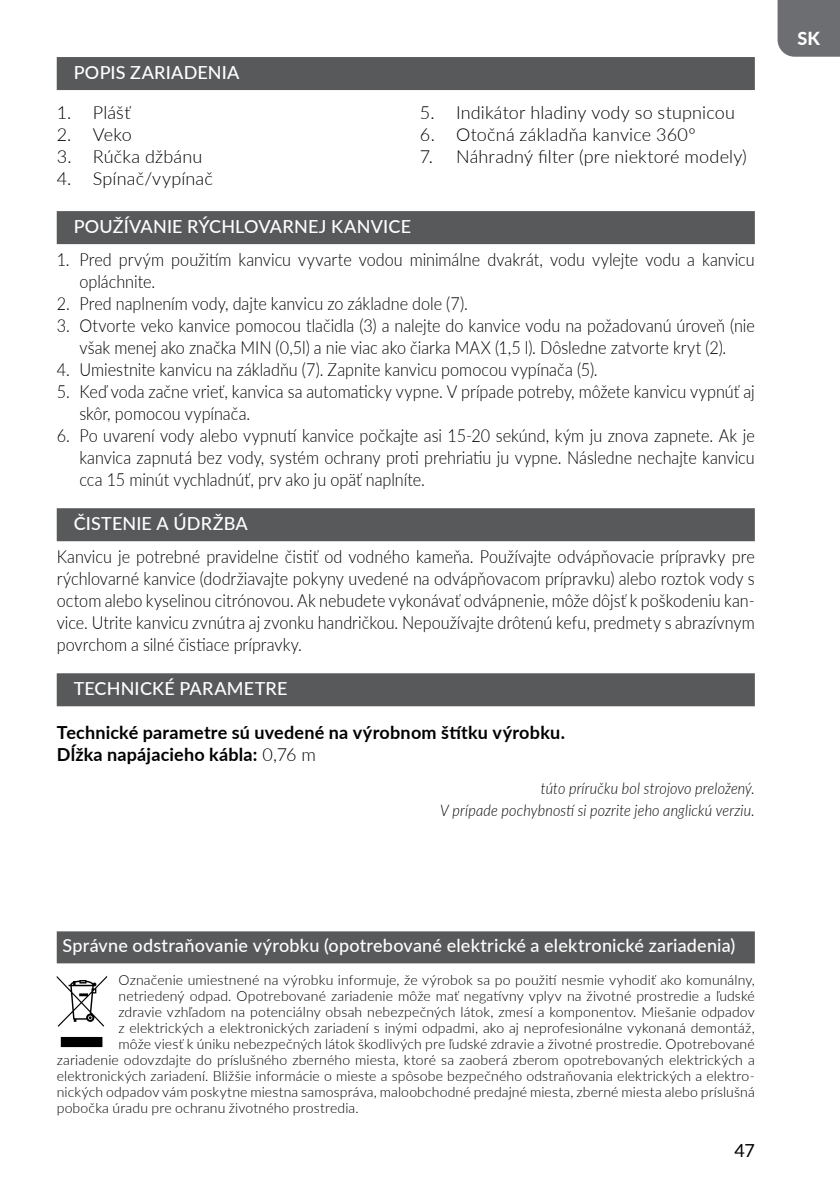
<style>
.page{position:relative;width:840px;height:1191px;background:#fff}
.page>*{position:absolute;margin:0;border:0;box-sizing:border-box;transform-origin:0 0}
.t1{font:300 18px/22px "Lato";color:#000;scale:.9 1}
.t2{font:500 18px "Lato";letter-spacing:.01em;color:#fff}
.t3{font:300 18px "Lato";color:#000}
.t4{font:700 18px/22px "Lato";letter-spacing:.01em;color:#000}
.t5{font:18px "Lato";color:#000}
.t6{font:800 18px "Lato";color:#fff}
.t7{font:italic 300 16px/22px "Lato";letter-spacing:.015em;color:#000;text-align:right;scale:.9 1}
.t8{font:300 14px "Lato";letter-spacing:.01em;color:#000}
.s1{font-weight:300}
</style>
<div class="page">
<div style="left:777px;top:0;width:62px;height:57px;background:#6d6e71"></div>
<div style="left:57px;top:57px;width:697px;height:33px;background:#58595b"></div>
<div style="left:57px;top:211px;width:697px;height:33px;background:#58595b"></div>
<div style="left:57px;top:508px;width:697px;height:33px;background:#58595b"></div>
<div style="left:57px;top:673px;width:697px;height:33px;background:#58595b"></div>
<div style="left:57px;top:931px;width:697px;height:32px;background:#58595b"></div>
<svg style="left:57px;top:976px;width:50px;height:71px"></svg>
<p class="t2" style="left:74px;top:59px;width:167px">POPIS ZARIADENIA</p>
<p class="t3" style="left:57px;top:100px;width:75px">1. Plášť</p>
<p class="t3" style="left:57px;top:122px;width:77px">2. Veko</p>
<p class="t3" style="left:57px;top:144px;width:147px">3. Rúčka džbánu</p>
<p class="t3" style="left:57px;top:166px;width:158px">4. Spínač/vypínač</p>
<p class="t3" style="left:420px;top:100px;width:316px">5. Indikátor hladiny vody so stupnicou</p>
<p class="t3" style="left:420px;top:122px;width:277px">6. Otočná základňa kanvice 360º</p>
<p class="t3" style="left:420px;top:144px;width:328px">7. Náhradný filter (pre niektoré modely)</p>
<p class="t2" style="left:74px;top:213px;width:338px">POUŽÍVANIE RÝCHLOVARNEJ KANVICE</p>
<p class="t1" style="left:79px;top:248px;width:751px;text-indent:-23px">1. Pred prvým použitím kanvicu vyvarte vodou minimálne dvakrát, vodu vylejte vodu a kanvicu opláchnite.</p>
<p class="t1" style="left:57px;top:292px;width:458px">2. Pred naplnením vody, dajte kanvicu zo základne dole (7).</p>
<p class="t1" style="left:57px;top:314px;width:776px;text-align:center">3. Otvorte veko kanvice pomocou tlačidla (3) a nalejte do kanvice vodu na požadovanú úroveň (nie však menej ako značka MIN (0,5l) a nie viac ako čiarka MAX (1,5 l). Dôsledne zatvorte kryt (2).</p>
<p class="t1" style="left:57px;top:358px;width:602px">4. Umiestnite kanvicu na základňu (7). Zapnite kanvicu pomocou vypínača (5).</p>
<p class="t1" style="left:79px;top:380px;width:751px;text-indent:-23px">5. Keď voda začne vrieť, kanvica sa automaticky vypne. V prípade potreby, môžete kanvicu vypnúť aj skôr, pomocou vypínača.</p>
<p class="t1" style="left:79px;top:424px;width:751px;text-align:justify;text-indent:-23px">6. Po uvarení vody alebo vypnutí kanvice počkajte asi 15-20 sekúnd, kým ju znova zapnete. Ak je kanvica zapnutá bez vody, systém ochrany proti prehriatiu ju vypne. Následne nechajte kanvicu cca 15 minút vychladnúť, prv ako ju opäť naplníte.</p>
<p class="t2" style="left:74px;top:510px;width:175px">ČISTENIE A ÚDRŽBA</p>
<p class="t1" style="left:57px;top:545px;width:776px;text-align:justify">Kanvicu je potrebné pravidelne čistiť od vodného kameňa. Používajte odvápňovacie prípravky pre rýchlovarné kanvice (dodržiavajte pokyny uvedené na odvápňovacom prípravku) alebo roztok vody s octom alebo kyselinou citrónovou. Ak nebudete vykonávať odvápnenie, môže dôjsť k poškodeniu kan&shy;vice. Utrite kanvicu zvnútra aj zvonku handričkou. Nepoužívajte drôtenú kefu, predmety s abrazívnym povrchom a silné čistiace prípravky.</p>
<p class="t2" style="left:74px;top:675px;width:215px">TECHNICKÉ PARAMETRE</p>
<p class="t4" style="left:57px;top:720px;width:509px">Technické parametre sú uvedené na výrobnom štítku výrobku.<br>Dĺžka napájacieho kábla: <span class="s1">0,76 m</span></p>
<p class="t7" style="left:440px;top:776px;width:351px">túto príručku bol strojovo preložený.<br>V prípade pochybností si pozrite jeho anglickú verziu.</p>
<p class="t6" style="left:797px;top:25px;width:24px">SK</p>
<p class="t2" style="left:62px;top:932px;width:674px">Správne odstraňovanie výrobku (opotrebované elektrické a elektronické zariadenia)</p>
<p class="t8" style="left:118px;top:970px;width:637px">Označenie umiestnené na výrobku informuje, že výrobok sa po použití nesmie vyhodiť ako komunálny,</p>
<p class="t8" style="left:118px;top:986px;width:637px">netriedený odpad. Opotrebované zariadenie môže mať negatívny vplyv na životné prostredie a ľudské</p>
<p class="t8" style="left:118px;top:1002px;width:637px">zdravie vzhľadom na potenciálny obsah nebezpečných látok, zmesí a komponentov. Miešanie odpadov</p>
<p class="t8" style="left:118px;top:1018px;width:637px">z elektrických a elektronických zariadení s inými odpadmi, ako aj neprofesionálne vykonaná demontáž,</p>
<p class="t8" style="left:118px;top:1034px;width:637px">môže viesť k úniku nebezpečných látok škodlivých pre ľudské zdravie a životné prostredie. Opotrebované</p>
<p class="t8" style="left:57px;top:1050px;width:699px">zariadenie odovzdajte do príslušného zberného miesta, ktoré sa zaoberá zberom opotrebovaných elektrických a</p>
<p class="t8" style="left:57px;top:1066px;width:699px">elektronických zariadení. Bližšie informácie o mieste a spôsobe bezpečného odstraňovania elektrických a elektro-</p>
<p class="t8" style="left:57px;top:1082px;width:699px">nických odpadov vám poskytne miestna samospráva, maloobchodné predajné miesta, zberné miesta alebo príslušná</p>
<p class="t8" style="left:57px;top:1098px;width:303px">pobočka úradu pre ochranu životného prostredia.</p>
<p class="t5" style="left:734px;top:1137px;width:22px">47</p>
</div>
